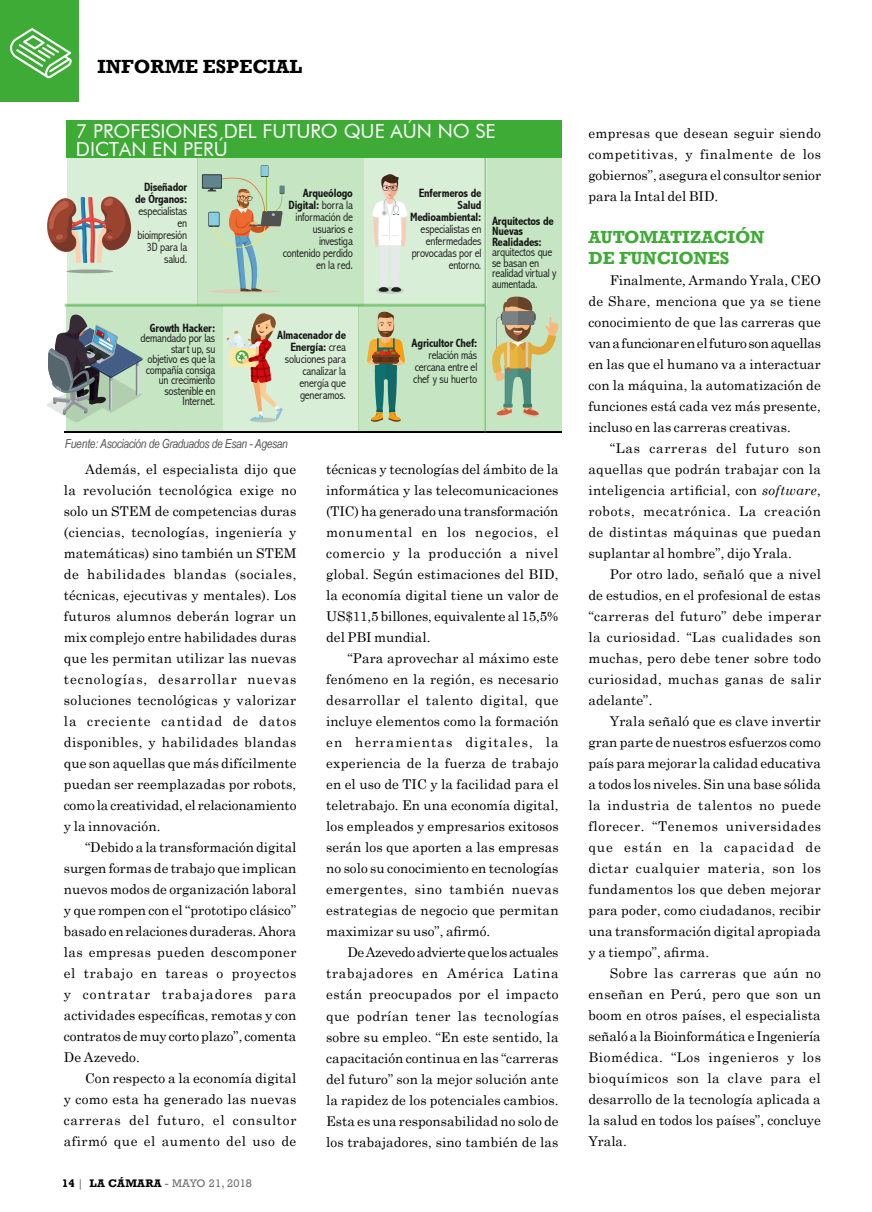
<style>
.page{position:relative;width:872px;height:1212px;background:#fff}
.page>*{position:absolute;margin:0;border:0;box-sizing:border-box;transform-origin:0 0}
.t1{font:19.5px/18px "Futura BT";color:#fff}
.t2{font:700 19.5px "Rockwell";color:#000}
.t3{font:700 18px/21px "Rockwell";letter-spacing:-.005em;color:#3fab37}
.t4{font:13.5px/21px "Century Schoolbook";letter-spacing:.01em;color:#000;text-align:justify}
.t5{font:italic 12.45px "Arial Narrow";letter-spacing:-.03em;color:#575656}
.t6{font:300 condensed 12px/12px "Abadi";letter-spacing:-.015em;color:#141414;text-align:right}
.t7{font:700 condensed 12px/12px "Abadi";letter-spacing:-.015em;color:#141414;text-align:right}
.t8{font:11.25px "Rockwell";letter-spacing:.02em;color:#706f6f}
.s1{font-weight:700}
.s2{font-weight:700;color:#000}
.s3{font-style:italic}
</style>
<div class="page">
<div style="left:0;top:0;width:79px;height:102px;background:#3fab37"></div>
<svg style="left:10px;top:28px;width:62px;height:50px"></svg>
<div style="left:487px;top:158px;width:74px;height:274px;background:#c5e5c3"></div>
<div style="left:198px;top:158px;width:166px;height:147px;background:#c5e5c3"></div>
<div style="left:67px;top:158px;width:130px;height:147px;background:#d9eed7"></div>
<div style="left:364px;top:158px;width:123px;height:147px;background:#d9eed7"></div>
<div style="left:358px;top:305px;width:129px;height:127px;background:#c5e5c3"></div>
<div style="left:223px;top:305px;width:135px;height:127px;background:#d9eed7"></div>
<div style="left:67px;top:305px;width:156px;height:127px;background:#c5e5c3"></div>
<svg style="left:492px;top:296px;width:66px;height:121px"></svg>
<div style="left:66px;top:121px;width:495px;height:37px;background:#3fab37"></div>
<hr style="left:126px;top:431px;width:18px;height:3px;background:#8a9ea1;border-radius:50%">
<hr style="left:166px;top:431px;width:19px;height:3px;background:#8a9ea1;border-radius:50%">
<div style="left:61px;top:432px;width:500px;height:16px;background:#fff"></div>
<hr style="left:64px;top:432px;width:497px;height:1px;background:#000">
<svg style="left:207px;top:289px;width:72px;height:4px"></svg>
<svg style="left:202px;top:174px;width:20px;height:15px"></svg>
<div style="left:203px;top:175px;width:18px;height:13px;background:#5f858f"></div>
<div style="left:261px;top:165px;width:7px;height:12px;background:#738f8a"></div>
<div style="left:261px;top:166px;width:7px;height:10px;background:#85cee3"></div>
<svg style="left:207px;top:176px;width:77px;height:115px"></svg>
<div style="left:376px;top:287px;width:28px;height:7px;background:#bfd2be;border-radius:50%"></div>
<svg style="left:372px;top:174px;width:36px;height:118px"></svg>
<hr style="left:249px;top:418px;width:28px;height:4px;background:#b8cab7;border-radius:50%">
<svg style="left:226px;top:313px;width:57px;height:107px"></svg>
<svg style="left:46px;top:313px;width:96px;height:109px"></svg>
<svg style="left:47px;top:196px;width:85px;height:67px"></svg>
<svg style="left:367px;top:312px;width:38px;height:110px"></svg>
<svg style="left:66px;top:269px;width:47px;height:4px"></svg>
<hr style="left:65px;top:304px;width:420px;height:3px;background:#3fab37">
<hr style="left:484px;top:157px;width:2px;height:276px;background:#3fab37">
<h1 class="t2" style="left:97px;top:54px;width:206px">INFORME ESPECIAL</h1>
<h1 class="t1" style="left:76px;top:122px;width:421px">7 PROFESIONES DEL FUTURO QUE AÚN NO SE<br>DICTAN EN PERÚ</h1>
<p class="t7" style="left:135px;top:181px;width:54px">Diseñador de Órganos:</p>
<p class="t6" style="left:138px;top:205px;width:51px">especialistas en bioimpresión<br>3D para la salud.</p>
<p class="t6" style="left:283px;top:187px;width:72px"><span class="s1">Arqueólogo<br>Digital:</span> borra la información de usuarios e investiga contenido perdido en la red.</p>
<p class="t7" style="left:410px;top:187px;width:73px">Enfermeros de<br>Salud<br>Medioambiental:</p>
<p class="t6" style="left:412px;top:223px;width:71px">especialistas en enfermedades provocadas por el entorno.</p>
<p class="t7" style="left:492px;top:216px;width:63px;line-height:10.5px;text-align:left">Arquitectos de<br>Nuevas<br>Realidades:</p>
<p class="t6" style="left:492px;top:247px;width:66px;line-height:10.5px;text-align:left">arquitectos que se basan en realidad virtual y aumentada.</p>
<p class="t7" style="left:150px;top:322px;width:67px">Growth Hacker:</p>
<p class="t6" style="left:140px;top:333px;width:76px;line-height:10.5px">demandado por las start up, su objetivo es que la compañía consiga un crecimiento sostenible en<br>Internet.</p>
<p class="t6" style="left:277px;top:329px;width:70px"><span class="s1">Almacenador de<br>Energía:</span> crea soluciones para canalizar la energía que generamos.</p>
<p class="t5" style="left:65px;top:435px;width:225px">Fuente: Asociación de Graduados de Esan - Agesan</p>
<p class="t7" style="left:411px;top:337px;width:67px">Agricultor Chef:</p>
<p class="t6" style="left:413px;top:349px;width:66px;text-align:justify;text-indent:15px">relación más cercana entre el chef y su huerto</p>
<p class="t4" style="left:64px;top:457px;width:234px;text-indent:21px">Además, el especialista dijo que la revolución tecnológica exige no solo un STEM de competencias duras (ciencias, tecnologías, ingeniería y matemáticas) sino también un STEM de habilidades blandas (sociales, técnicas, ejecutivas y mentales). Los futuros alumnos deberán lograr un mix complejo entre habilidades duras que les permitan utilizar las nuevas tecnologías, desarrollar nuevas soluciones tecnológicas y valorizar la creciente cantidad de datos disponibles, y habilidades blandas que son aquellas que más difícilmente puedan ser reemplazadas por robots, como la creatividad, el relacionamiento y la innovación.</p>
<p class="t4" style="left:64px;top:836px;width:234px;text-indent:21px">“Debido a la transformación digital surgen formas de trabajo que implican nuevos modos de organización laboral y que rompen con el “prototipo clásico” basado en relaciones duraderas. Ahora las empresas pueden descomponer el trabajo en tareas o proyectos y contratar trabajadores para actividades específicas, remotas y con contratos de muy corto plazo”, comenta De Azevedo.</p>
<p class="t4" style="left:64px;top:1067px;width:234px;text-indent:21px">Con respecto a la economía digital y como esta ha generado las nuevas carreras del futuro, el consultor afirmó que el aumento del uso de</p>
<p class="t8" style="left:62px;top:1177px;width:191px"><span class="s2">14</span> | <span class="s2">LA CÁMARA</span> - MAYO 21, 2018</p>
<p class="t4" style="left:326px;top:458px;width:234px">técnicas y tecnologías del ámbito de la informática y las telecomunicaciones (TIC) ha generado una transformación monumental en los negocios, el comercio y la producción a nivel global. Según estimaciones del BID, la economía digital tiene un valor de US$11,5 billones, equivalente al 15,5% del PBI mundial.</p>
<p class="t4" style="left:326px;top:647px;width:234px;text-indent:21px">“Para aprovechar al máximo este fenómeno en la región, es necesario desarrollar el talento digital, que incluye elementos como la formación en herramientas digitales, la experiencia de la fuerza de trabajo en el uso de TIC y la facilidad para el teletrabajo. En una economía digital, los empleados y empresarios exitosos serán los que aporten a las empresas no solo su conocimiento en tecnologías emergentes, sino también nuevas estrategias de negocio que permitan maximizar su uso”, afirmó.</p>
<p class="t4" style="left:326px;top:941px;width:234px;text-indent:21px">De Azevedo advierte que los actuales trabajadores en América Latina están preocupados por el impacto que podrían tener las tecnologías sobre su empleo. “En este sentido, la capacitación continua en las “carreras del futuro” son la mejor solución ante la rapidez de los potenciales cambios.<br>Esta es una responsabilidad no solo de los trabajadores, sino también de las</p>
<p class="t4" style="left:588px;top:122px;width:234px">empresas que desean seguir siendo competitivas, y finalmente de los gobiernos”, asegura el consultor senior para la Intal del BID.</p>
<h2 class="t3" style="left:588px;top:226px;width:178px">AUTOMATIZACIÓN<br>DE FUNCIONES</h2>
<p class="t4" style="left:588px;top:268px;width:234px;text-indent:21px">Finalmente, Armando Yrala, CEO de Share, menciona que ya se tiene conocimiento de que las carreras que van a funcionar en el futuro son aquellas en las que el humano va a interactuar con la máquina, la automatización de funciones está cada vez más presente, incluso en las carreras creativas.</p>
<p class="t4" style="left:588px;top:437px;width:234px;text-indent:21px">“Las carreras del futuro son aquellas que podrán trabajar con la inteligencia artificial, con <span class="s3">software</span>, robots, mecatrónica. La creación de distintas máquinas que puedan suplantar al hombre”, dijo Yrala.</p>
<p class="t4" style="left:588px;top:563px;width:234px;text-indent:21px">Por otro lado, señaló que a nivel de estudios, en el profesional de estas “carreras del futuro” debe imperar la curiosidad. “Las cualidades son muchas, pero debe tener sobre todo curiosidad, muchas ganas de salir adelante”.</p>
<p class="t4" style="left:588px;top:710px;width:234px;text-indent:21px">Yrala señaló que es clave invertir gran parte de nuestros esfuerzos como país para mejorar la calidad educativa a todos los niveles. Sin una base sólida la industria de talentos no puede florecer. “Tenemos universidades que están en la capacidad de dictar cualquier materia, son los fundamentos los que deben mejorar para poder, como ciudadanos, recibir una transformación digital apropiada y a tiempo”, afirma.</p>
<p class="t4" style="left:588px;top:962px;width:234px;text-indent:21px">Sobre las carreras que aún no enseñan en Perú, pero que son un boom en otros países, el especialista señaló a la Bioinformática e Ingeniería Biomédica. “Los ingenieros y los bioquímicos son la clave para el desarrollo de la tecnología aplicada a la salud en todos los países”, concluye Yrala.</p>
</div>
